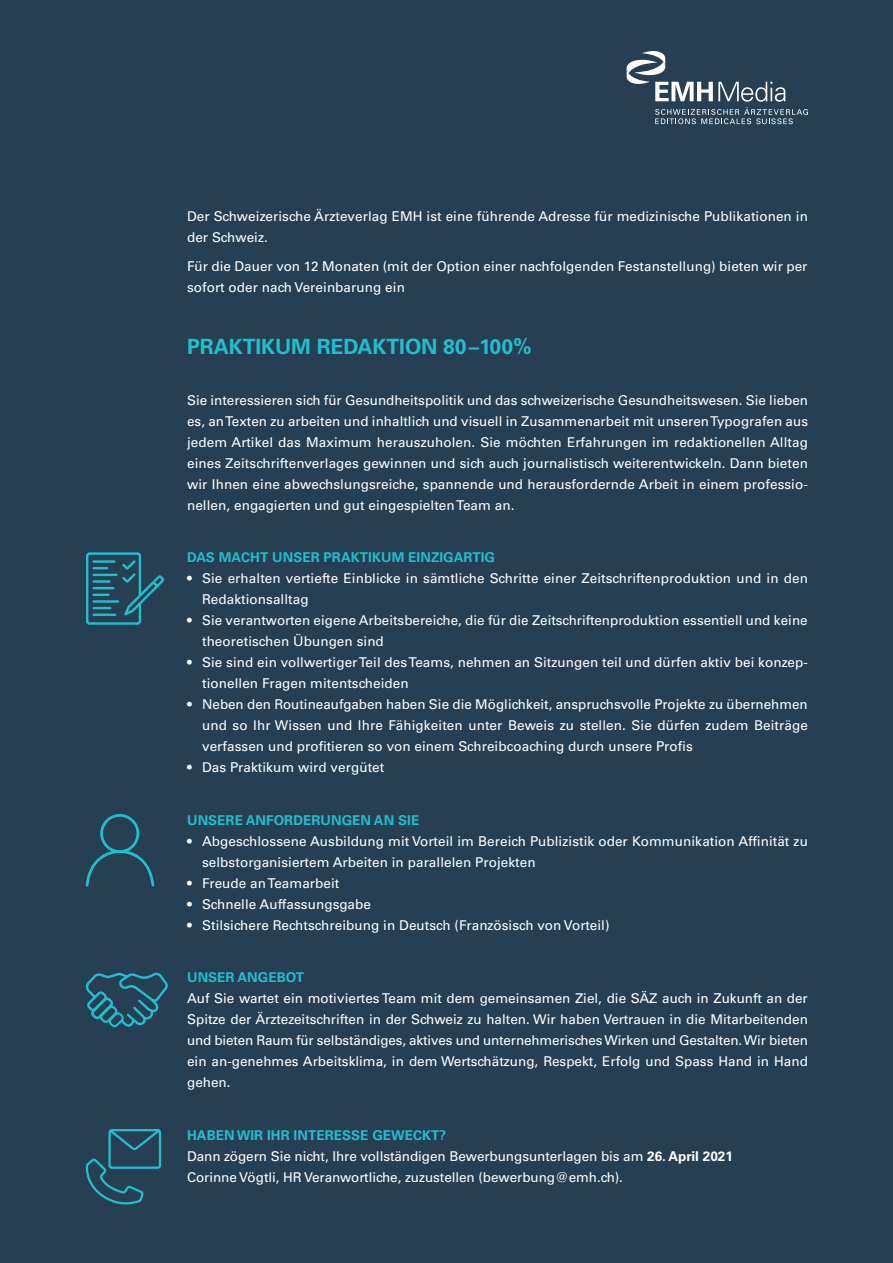
<style>
.page{position:relative;width:893px;height:1263px;background:#263f52}
.page>*{position:absolute;margin:0;border:0;box-sizing:border-box;transform-origin:0 0}
.t1{font:700 21px "Univers LT Std";letter-spacing:-.005em;color:#21bece}
.t2{font:13.5px/21px "Univers LT Std";letter-spacing:.005em;color:#fff}
.t3{font:700 13.5px "Univers LT Std";letter-spacing:.005em;color:#21bece}
.s1{font-weight:700}
</style>
<div class="page">
<svg style="left:85px;top:850px;width:69px;height:37px"></svg>
<div style="left:100px;top:814px;width:39px;height:39px;border:3px solid #21bece;border-radius:50%"></div>
<div style="left:86px;top:552px;width:55px;height:73px;border:2px solid #21bece;border-radius:2px"></div>
<svg style="left:91px;top:558px;width:73px;height:67px"></svg>
<svg style="left:85px;top:1129px;width:76px;height:76px"></svg>
<svg style="left:86px;top:973px;width:82px;height:55px"></svg>
<svg style="left:627px;top:51px;width:181px;height:73px"></svg>
<p class="t2" style="left:187px;top:206px;width:622px">Der Schweizerische Ärzteverlag EMH ist eine führende Adresse für medizinische Publikationen in der Schweiz.</p>
<p class="t2" style="left:187px;top:256px;width:622px">Für die Dauer von 12 Monaten (mit der Option einer nachfolgenden Festanstellung) bieten wir per sofort oder nach Vereinbarung ein</p>
<p class="t1" style="left:187px;top:334px;width:346px">PRAKTIKUM REDAKTION 80–100%</p>
<p class="t2" style="left:187px;top:389px;width:622px;text-align:justify">Sie interessieren sich für Gesundheitspolitik und das schweizerische Gesundheitswesen. Sie lieben es, an Texten zu arbeiten und inhaltlich und visuell in Zusammenarbeit mit unseren Typografen aus jedem Artikel das Maximum herauszuholen. Sie möchten Erfahrungen im redaktionellen Alltag eines Zeitschriftenverlages gewinnen und sich auch journalistisch weiterentwickeln. Dann bieten wir Ihnen eine abwechslungsreiche, spannende und herausfordernde Arbeit in einem professio&shy;nellen, engagierten und gut eingespielten Team an.</p>
<p class="t3" style="left:187px;top:549px;width:309px">DAS MACHT UNSER PRAKTIKUM EINZIGARTIG</p>
<p class="t2" style="left:202px;top:568px;width:607px;text-indent:-15px">• Sie erhalten vertiefte Einblicke in sämtliche Schritte einer Zeitschriftenproduktion und in den<br>Redaktionsalltag</p>
<p class="t2" style="left:202px;top:610px;width:607px;text-indent:-15px">• Sie verantworten eigene Arbeitsbereiche, die für die Zeitschriftenproduktion essentiell und keine theoretischen Übungen sind</p>
<p class="t2" style="left:202px;top:652px;width:607px;text-indent:-15px">• Sie sind ein vollwertiger Teil des Teams, nehmen an Sitzungen teil und dürfen aktiv bei konzep&shy;tionellen Fragen mitentscheiden</p>
<p class="t2" style="left:202px;top:694px;width:607px;text-align:justify;text-indent:-15px">• Neben den Routineaufgaben haben Sie die Möglichkeit, anspruchsvolle Projekte zu übernehmen und so Ihr Wissen und Ihre Fähigkeiten unter Beweis zu stellen. Sie dürfen zudem Beiträge verfassen und profitieren so von einem Schreibcoaching durch unsere Profis</p>
<p class="t2" style="left:187px;top:757px;width:199px">• Das Praktikum wird vergütet</p>
<p class="t3" style="left:187px;top:812px;width:234px">UNSERE ANFORDERUNGEN AN SIE</p>
<p class="t2" style="left:202px;top:830px;width:607px;text-indent:-15px">• Abgeschlossene Ausbildung mit Vorteil im Bereich Publizistik oder Kommunikation Affinität zu selbstorganisiertem Arbeiten in parallelen Projekten</p>
<p class="t2" style="left:187px;top:872px;width:154px">• Freude an Teamarbeit</p>
<p class="t2" style="left:187px;top:893px;width:185px">• Schnelle Auffassungsgabe</p>
<p class="t2" style="left:187px;top:914px;width:424px">• Stilsichere Rechtschreibung in Deutsch (Französisch von Vorteil)</p>
<p class="t3" style="left:187px;top:969px;width:118px">UNSER ANGEBOT</p>
<p class="t2" style="left:187px;top:988px;width:622px;text-align:justify">Auf Sie wartet ein motiviertes Team mit dem gemeinsamen Ziel, die SÄZ auch in Zukunft an der Spitze der Ärztezeitschriften in der Schweiz zu halten. Wir haben Vertrauen in die Mitarbeitenden und bieten Raum für selbständiges, aktives und unternehmerisches Wirken und Gestalten. Wir bieten ein an-genehmes Arbeitsklima, in dem Wertschätzung, Respekt, Erfolg und Spass Hand in Hand gehen.</p>
<p class="t3" style="left:187px;top:1127px;width:261px">HABEN WIR IHR INTERESSE GEWECKT?</p>
<p class="t2" style="left:187px;top:1145px;width:547px">Dann zögern Sie nicht, Ihre vollständigen Bewerbungsunterlagen bis am <span class="s1">26. April 2021</span></p>
<p class="t2" style="left:187px;top:1166px;width:437px">Corinne Vögtli, HR Veranwortliche, zuzustellen (bewerbung@emh.ch).</p>
</div>
